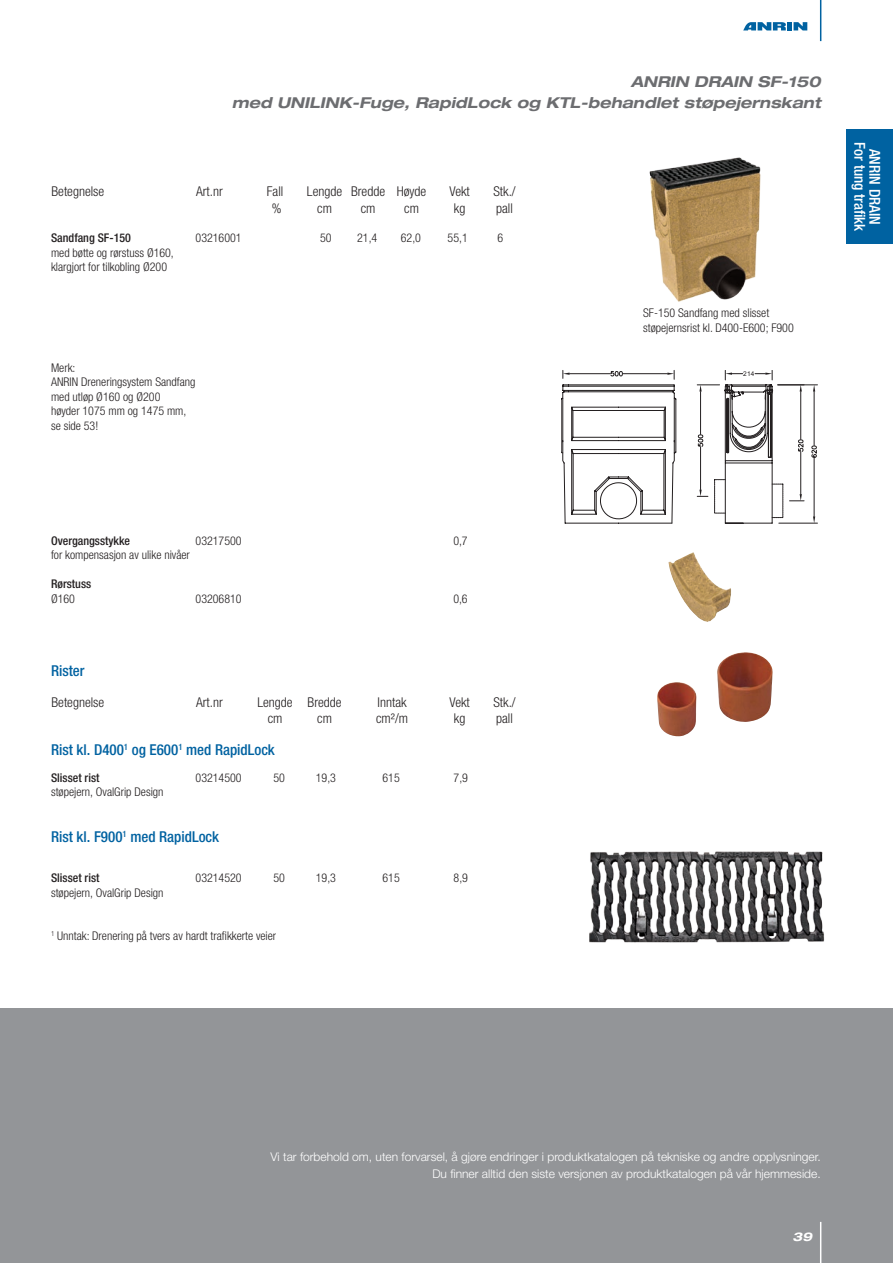
<style>
.page{position:relative;width:893px;height:1263px;background:#fff}
.page>*{position:absolute;margin:0;border:0;box-sizing:border-box;transform-origin:0 0}
.Seitenüberschrift_Re{font:italic 700 expanded 15px "Helvetica Neue LT Pro";color:#6c6d70}
.t1{font:500 condensed 15px "Helvetica Neue LT Pro";color:#0062a1}
.t2{font:500 condensed 15px "Helvetica Neue LT Pro";color:#fff}
.t3{font:300 condensed 13.5px "Helvetica Neue LT Std";color:#231f20}
.Preislistentext{font:300 condensed 12px "Helvetica Neue LT Pro";color:#231f20}
.t4{font:300 12px/16.5px "Helvetica Neue LT Pro";color:#fff;text-align:right}
.Preislistentext-2{font:500 condensed 12px "Helvetica Neue LT Pro";color:#231f20}
.t5{font:italic 700 expanded 12px "Helvetica Neue LT Pro";color:#fff}
.t6{font:6.6px "Arial";color:#231f20}
</style>
<div class="page">
<div style="left:0;top:1008px;width:893px;height:255px;background:#939598"></div>
<hr style="left:820px;top:1222px;width:1px;height:41px;background:#fff">
<hr style="left:820px;top:0;width:1px;height:41px;background:#0062a1">
<div style="left:787px;top:22px;width:5px;height:8px;background:#0062a1"></div>
<svg style="left:743px;top:22px;width:43px;height:8px"></svg>
<svg style="left:793px;top:22px;width:14px;height:8px"></svg>
<svg style="left:561px;top:370px;width:257px;height:153px"></svg>
<img style="left:657px;top:652px;width:116px;height:85px">
<img style="left:589px;top:851px;width:236px;height:92px">
<img style="left:668px;top:552px;width:63px;height:70px">
<img style="left:649px;top:157px;width:112px;height:145px">
<div style="left:846px;top:129px;width:47px;height:115px;background:#0062a1"></div>
<p class="Seitenüberschrift_Re" style="left:631px;top:72px;width:191px">ANRIN DRAIN SF-150</p>
<p class="Seitenüberschrift_Re" style="left:232px;top:93px;width:590px">med UNILINK-Fuge, RapidLock og KTL-behandlet støpejernskant</p>
<p class="t3" style="left:52px;top:184px;width:54px">Betegnelse</p>
<p class="t3" style="left:196px;top:184px;width:28px">Art.nr</p>
<p class="t3" style="left:267px;top:184px;width:18px">Fall</p>
<p class="t3" style="left:307px;top:184px;width:121px">Lengde Bredde Høyde</p>
<p class="t3" style="left:449px;top:184px;width:22px">Vekt</p>
<p class="t3" style="left:493px;top:184px;width:24px">Stk./</p>
<p class="t3" style="left:272px;top:200px;width:11px">%</p>
<p class="t3" style="left:317px;top:200px;width:16px">cm</p>
<p class="t3" style="left:361px;top:200px;width:16px">cm</p>
<p class="t3" style="left:404px;top:200px;width:16px">cm</p>
<p class="t3" style="left:454px;top:200px;width:13px">kg</p>
<p class="t3" style="left:496px;top:200px;width:18px">pall</p>
<p class="Preislistentext-2" style="left:51px;top:231px;width:81px">Sandfang SF-150</p>
<p class="Preislistentext" style="left:196px;top:231px;width:48px">03216001</p>
<p class="Preislistentext" style="left:320px;top:231px;width:13px">50</p>
<p class="Preislistentext" style="left:357px;top:231px;width:22px">21,4</p>
<p class="Preislistentext" style="left:401px;top:231px;width:22px">62,0</p>
<p class="Preislistentext" style="left:448px;top:231px;width:22px">55,1</p>
<p class="Preislistentext" style="left:497px;top:231px;width:7px">6</p>
<p class="Preislistentext" style="left:51px;top:246px;width:124px">med bøtte og rørstuss Ø160,</p>
<p class="Preislistentext" style="left:51px;top:260px;width:118px">klargjort for tilkobling Ø200</p>
<p class="Preislistentext" style="left:51px;top:361px;width:26px">Merk:</p>
<p class="Preislistentext" style="left:51px;top:375px;width:146px">ANRIN Dreneringsystem Sandfang</p>
<p class="Preislistentext" style="left:51px;top:390px;width:111px">med utløp Ø160 og Ø200</p>
<p class="Preislistentext" style="left:51px;top:404px;width:137px">høyder 1075 mm og 1475 mm,</p>
<p class="Preislistentext" style="left:51px;top:419px;width:49px">se side 53!</p>
<p class="Preislistentext" style="left:643px;top:306px;width:128px">SF-150 Sandfang med slisset</p>
<p class="Preislistentext" style="left:643px;top:321px;width:152px">støpejernsrist kl. D400-E600; F900</p>
<p class="t6" style="left:743px;top:369px;width:13px">214</p>
<p class="t2" style="left:869px;top:142px;width:90px;rotate:90deg">For tung trafikk</p>
<p class="t2" style="left:884px;top:149px;width:78px;rotate:90deg">ANRIN DRAIN</p>
<p class="Preislistentext-2" style="left:51px;top:533px;width:81px">Overgangsstykke</p>
<p class="Preislistentext" style="left:196px;top:534px;width:48px">03217500</p>
<p class="Preislistentext" style="left:453px;top:534px;width:16px">0,7</p>
<p class="Preislistentext" style="left:51px;top:548px;width:140px">for kompensasjon av ulike nivåer</p>
<p class="Preislistentext-2" style="left:51px;top:577px;width:42px">Rørstuss</p>
<p class="Preislistentext" style="left:51px;top:591px;width:25px">Ø160</p>
<p class="Preislistentext" style="left:196px;top:591px;width:48px">03206810</p>
<p class="Preislistentext" style="left:453px;top:591px;width:16px">0,6</p>
<p class="t1" style="left:51px;top:662px;width:35px">Rister</p>
<p class="t3" style="left:52px;top:694px;width:54px">Betegnelse</p>
<p class="t3" style="left:196px;top:694px;width:28px">Art.nr</p>
<p class="t3" style="left:257px;top:694px;width:86px">Lengde Bredde</p>
<p class="t3" style="left:378px;top:694px;width:30px">Inntak</p>
<p class="t3" style="left:449px;top:694px;width:22px">Vekt</p>
<p class="t3" style="left:493px;top:694px;width:24px">Stk./</p>
<p class="t3" style="left:268px;top:710px;width:16px">cm</p>
<p class="t3" style="left:317px;top:710px;width:16px">cm</p>
<p class="t3" style="left:376px;top:710px;width:33px">cm²/m</p>
<p class="t3" style="left:454px;top:710px;width:13px">kg</p>
<p class="t3" style="left:496px;top:710px;width:18px">pall</p>
<p class="t1" style="left:51px;top:741px;width:225px">Rist kl. D400<sup>1</sup> og E600<sup>1</sup> med RapidLock</p>
<p class="Preislistentext-2" style="left:51px;top:770px;width:50px">Slisset rist</p>
<p class="Preislistentext" style="left:196px;top:770px;width:48px">03214500</p>
<p class="Preislistentext" style="left:274px;top:770px;width:13px">50</p>
<p class="Preislistentext" style="left:316px;top:770px;width:22px">19,3</p>
<p class="Preislistentext" style="left:383px;top:770px;width:19px">615</p>
<p class="Preislistentext" style="left:454px;top:770px;width:16px">7,9</p>
<p class="Preislistentext" style="left:51px;top:785px;width:114px">støpejern, OvalGrip Design</p>
<p class="t1" style="left:51px;top:827px;width:170px">Rist kl. F900<sup>1</sup> med RapidLock</p>
<p class="Preislistentext-2" style="left:51px;top:871px;width:50px">Slisset rist</p>
<p class="Preislistentext" style="left:196px;top:871px;width:48px">03214520</p>
<p class="Preislistentext" style="left:274px;top:871px;width:13px">50</p>
<p class="Preislistentext" style="left:316px;top:871px;width:22px">19,3</p>
<p class="Preislistentext" style="left:383px;top:871px;width:19px">615</p>
<p class="Preislistentext" style="left:454px;top:871px;width:16px">8,9</p>
<p class="Preislistentext" style="left:51px;top:886px;width:114px">støpejern, OvalGrip Design</p>
<p class="Preislistentext" style="left:51px;top:929px;width:227px"><sup>1</sup> Unntak: Drenering på tvers av hardt trafikkerte veier</p>
<p class="t4" style="left:270px;top:1148px;width:552px">Vi tar forbehold om, uten forvarsel, å gjøre endringer i produktkatalogen på tekniske og andre opplysninger.<br>Du finner alltid den siste versjonen av produktkatalogen på vår hjemmeside.</p>
<p class="t5" style="left:793px;top:1229px;width:21px">39</p>
</div>
